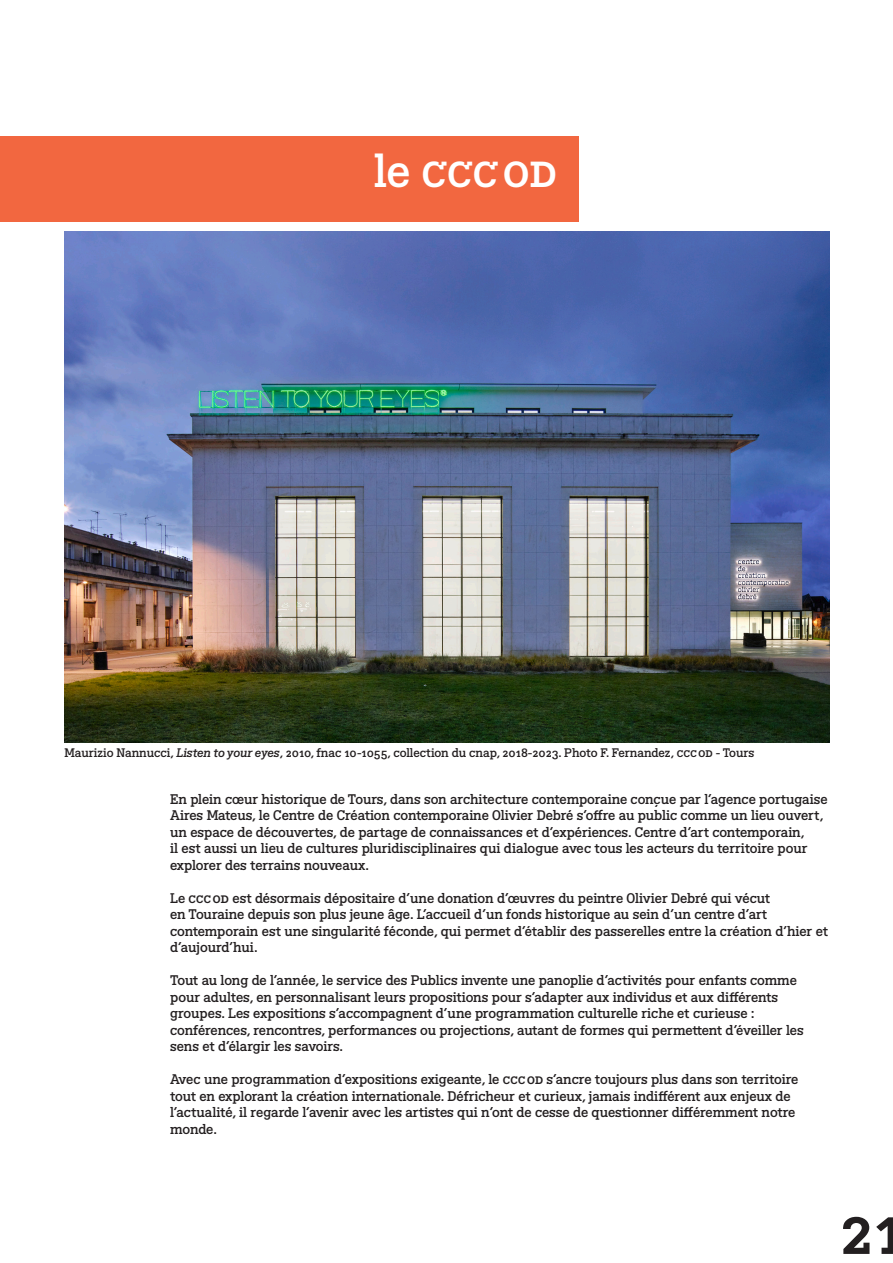
<style>
.page{position:relative;width:893px;height:1263px;background:#fff}
.page>*{position:absolute;margin:0;border:0;box-sizing:border-box;transform-origin:0 0}
.t1{font:69px "BVHCCCOD Titrage";color:#231f20}
.t2{font:45px "BVHCCCOD Titrage";color:#fff}
.t3{font:13.5px/16.5px "BVHCCCOD";letter-spacing:-.01em;color:#231f20}
.t4{font:12px "BVHCCCOD";color:#231f20}
.s1{font-style:italic}
</style>
<div class="page">
<img style="left:65px;top:231px;width:764px;height:512px">
<div style="left:0;top:136px;width:578px;height:85px;background:#f26740"></div>
<p class="t2" style="left:374px;top:141px;width:185px">le cccod</p>
<p class="t4" style="left:65px;top:745px;width:691px">Maurizio Nannucci, <span class="s1">Listen to your eyes</span>, 2010, fnac 10-1055, collection du cnap, 2018-2023. Photo F. Fernandez, cccod - Tours</p>
<p class="t3" style="left:170px;top:791px;width:659px">En plein cœur historique de Tours, dans son architecture contemporaine conçue par l’agence portugaise Aires Mateus, le Centre de Création contemporaine Olivier Debré s’offre au public comme un lieu ouvert, un espace de découvertes, de partage de connaissances et d’expériences. Centre d’art contemporain,<br>il est aussi un lieu de cultures pluridisciplinaires qui dialogue avec tous les acteurs du territoire pour explorer des terrains nouveaux.</p>
<p class="t3" style="left:170px;top:890px;width:659px">Le cccod est désormais dépositaire d’une donation d’œuvres du peintre Olivier Debré qui vécut<br>en Touraine depuis son plus jeune âge. L’accueil d’un fonds historique au sein d’un centre d’art contemporain est une singularité féconde, qui permet d’établir des passerelles entre la création d’hier et d’aujourd’hui.</p>
<p class="t3" style="left:170px;top:973px;width:635px">Tout au long de l’année, le service des Publics invente une panoplie d’activités pour enfants comme pour adultes, en personnalisant leurs propositions pour s’adapter aux individus et aux différents groupes. Les expositions s’accompagnent d’une programmation culturelle riche et curieuse : conférences, rencontres, performances ou projections, autant de formes qui permettent d’éveiller les sens et d’élargir les savoirs.</p>
<p class="t3" style="left:170px;top:1072px;width:630px">Avec une programmation d’expositions exigeante, le cccod s’ancre toujours plus dans son territoire tout en explorant la création internationale. Défricheur et curieux, jamais indifférent aux enjeux de l’actualité, il regarde l’avenir avec les artistes qui n’ont de cesse de questionner différemment notre monde.</p>
<h1 class="t1" style="left:839px;top:1183px;width:66px">21</h1>
</div>
